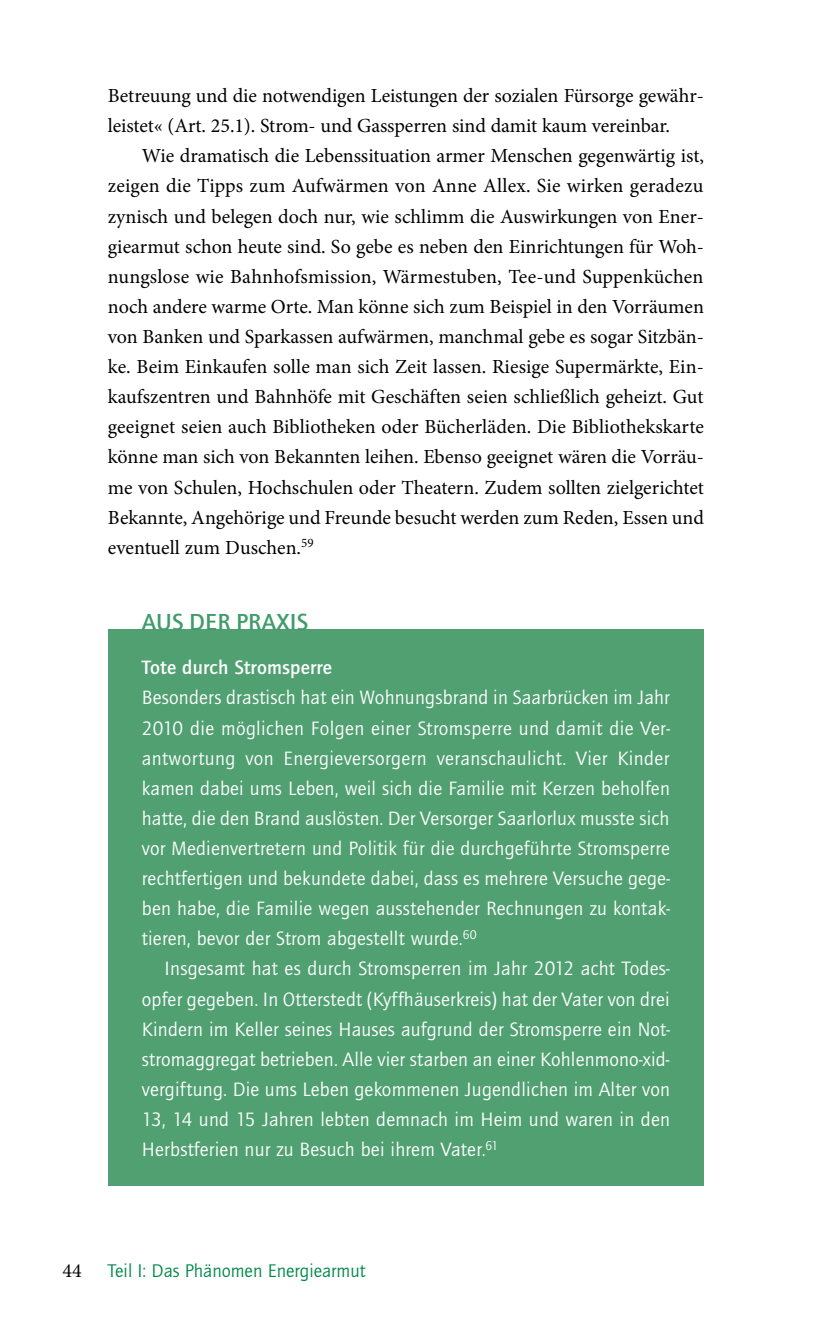
<style>
.page{position:relative;width:823px;height:1333px;background:#fff}
.page>*{position:absolute;margin:0;border:0;box-sizing:border-box;transform-origin:0 0}
.t1{font:700 24px "Quay Itc T";letter-spacing:.01em;color:#3f9c69}
.t2{font:20px/30px "Minion Pro";letter-spacing:-.005em;color:#000}
.t3{font:20px/30.2px "Quay Itc T";letter-spacing:.01em;color:#fff;text-align:justify}
.t4{font:700 20px "Quay Itc T";letter-spacing:.01em;color:#fff}
.t5{font:19px "Quay Itc T";color:#008948}
</style>
<div class="page">
<div style="left:108px;top:629px;width:595px;height:556px;background:#50a071"></div>
<hr style="left:822px;top:689px;width:1px;height:643px;background:#b1cdb7">
<p class="t2" style="left:108px;top:82px;width:597px">Betreuung und die notwendigen Leistungen der sozialen Fürsorge gewähr&shy;leistet« (Art. 25.1). Strom- und Gassperren sind damit kaum vereinbar.</p>
<p class="t2" style="left:108px;top:143px;width:597px;text-align:justify;text-indent:34px">Wie dramatisch die Lebenssituation armer Menschen gegenwärtig ist, zeigen die Tipps zum Aufwärmen von Anne Allex. Sie wirken geradezu zynisch und belegen doch nur, wie schlimm die Auswirkungen von Ener&shy;giearmut schon heute sind. So gebe es neben den Einrichtungen für Woh&shy;nungslose wie Bahnhofsmission, Wärmestuben, Tee-und Suppenküchen noch andere warme Orte. Man könne sich zum Beispiel in den Vorräumen von Banken und Sparkassen aufwärmen, manchmal gebe es sogar Sitzbän&shy;ke. Beim Einkaufen solle man sich Zeit lassen. Riesige Supermärkte, Ein&shy;kaufszentren und Bahnhöfe mit Geschäften seien schließlich geheizt. Gut geeignet seien auch Bibliotheken oder Bücherläden. Die Bibliothekskarte könne man sich von Bekannten leihen. Ebenso geeignet wären die Vorräu&shy;me von Schulen, Hochschulen oder Theatern. Zudem sollten zielgerichtet Bekannte, Angehörige und Freunde besucht werden zum Reden, Essen und eventuell zum Duschen.<sup>59</sup></p>
<p class="t1" style="left:142px;top:608px;width:168px">AUS DER PRAXIS</p>
<p class="t4" style="left:142px;top:655px;width:192px">Tote durch Stromsperre</p>
<p class="t3" style="left:142px;top:682px;width:529px">Besonders drastisch hat ein Wohnungsbrand in Saarbrücken im Jahr 2010 die möglichen Folgen einer Stromsperre und damit die Ver&shy;antwortung von Energieversorgern veranschaulicht. Vier Kinder kamen dabei ums Leben, weil sich die Familie mit Kerzen beholfen hatte, die den Brand auslösten. Der Versorger Saarlorlux musste sich vor Medienvertretern und Politik für die durchgeführte Stromsperre rechtfertigen und bekundete dabei, dass es mehrere Versuche gege&shy;ben habe, die Familie wegen ausstehender Rechnungen zu kontak&shy;tieren, bevor der Strom abgestellt wurde.<sup>60</sup></p>
<p class="t3" style="left:142px;top:953px;width:529px;text-indent:23px">Insgesamt hat es durch Stromsperren im Jahr 2012 acht Todes&shy;opfer gegeben. In Otterstedt (Kyffhäuserkreis) hat der Vater von drei Kindern im Keller seines Hauses aufgrund der Stromsperre ein Not&shy;stromaggregat betrieben. Alle vier starben an einer Kohlenmono-xid&shy;vergiftung. Die ums Leben gekommenen Jugendlichen im Alter von 13, 14 und 15 Jahren lebten demnach im Heim und waren in den Herbstferien nur zu Besuch bei ihrem Vater.<sup>61</sup></p>
<p class="t2" style="left:62px;top:1256px;width:21px">44</p>
<p class="t5" style="left:108px;top:1258px;width:259px">Teil I: Das Phänomen Energiearmut</p>
</div>
